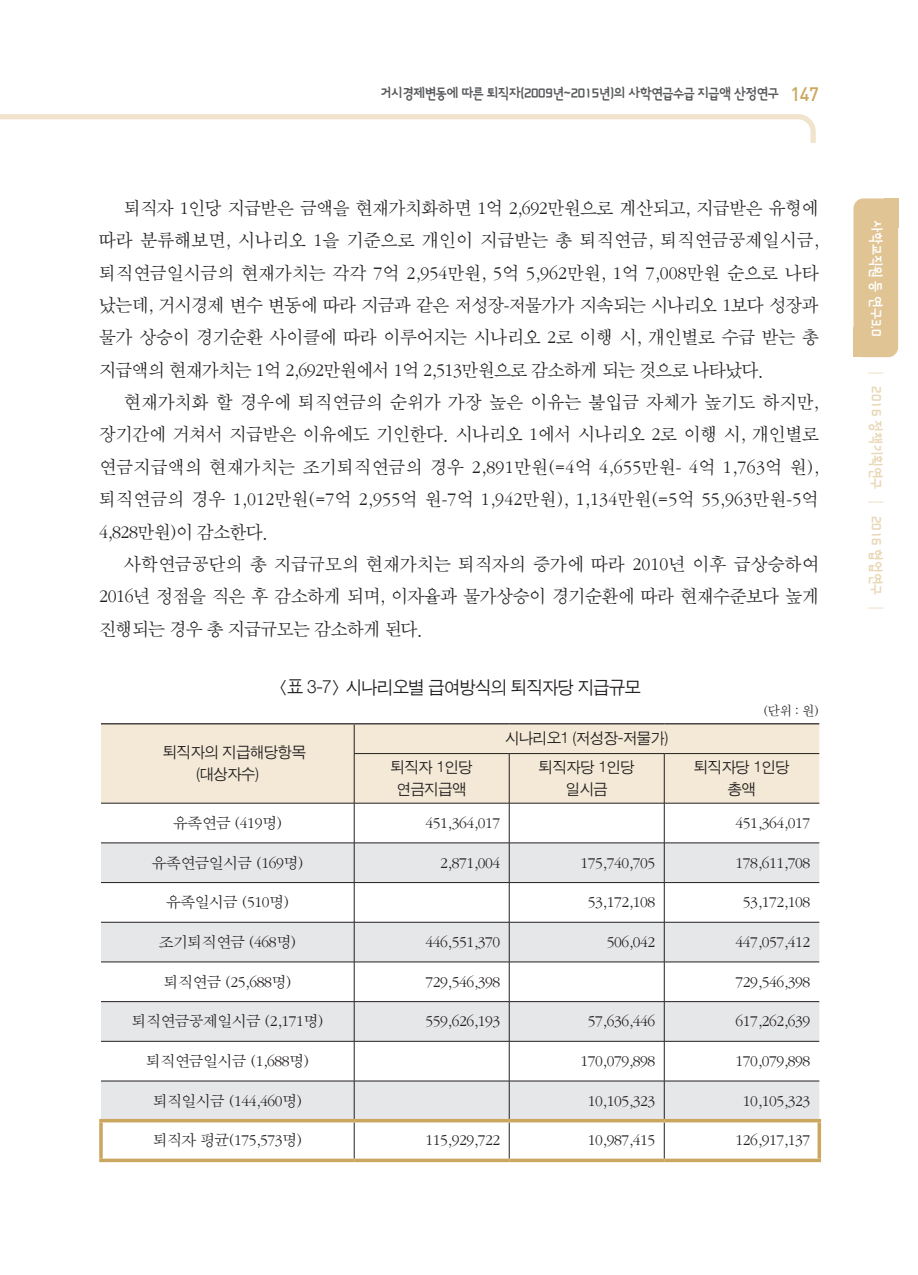
<style>
.page{position:relative;width:918px;height:1275px;background:#fff}
.page>*{position:absolute;margin:0;border:0;box-sizing:border-box;transform-origin:0 0}
.t1{font:19.25px/32.4px "Sand Sm";letter-spacing:-.02em;color:#231f20;text-align:justify}
.t2{font:18.38px "Sand Jg";letter-spacing:-.025em;color:#231f20}
.xl66{font:16.28px "Sand Sm";letter-spacing:-.02em;color:#231f20}
.Ç____ë{font:16.28px "Sand Sm";letter-spacing:-.02em;color:#231f20}
.Ç____ë-2{font:15.75px/22.1px "Sand Jg";letter-spacing:-.02em;color:#231f20;text-align:center}
.ÙÅÁ_Û{font:14.88px "Sang Sang Title B";letter-spacing:-.03em;color:#57585a;scale:.95 1}
.ÙÅÁ_Û-2{font:14.88px "Sang Sang Title B";color:#e9d7b5;scale:.95 1}
.ÙÅÁ_Û-3{font:14.88px "Sang Sang Title B";color:#fff;scale:.95 1}
.t3{font:14px "Sand Sm";color:#231f20}
.s1{font-family:"DIN";font-weight:500;font-size:19.25px;color:#cba65f}
</style>
<div class="page">
<div style="left:101px;top:724px;width:718px;height:79px;background:#f3e9d6"></div>
<svg style="left:101px;top:844px;width:718px;height:275px;fill:#e6e7e9"></svg>
<svg style="left:354px;top:724px;width:1px;height:29px"></svg>
<hr style="left:354px;top:753px;width:155px;height:1px;background:#231f20">
<hr style="left:354px;top:754px;width:1px;height:49px;background:#231f20">
<hr style="left:509px;top:753px;width:155px;height:1px;background:#231f20">
<hr style="left:509px;top:754px;width:1px;height:49px;background:#231f20">
<hr style="left:664px;top:753px;width:155px;height:1px;background:#231f20">
<hr style="left:664px;top:754px;width:1px;height:49px;background:#231f20">
<hr style="left:101px;top:803px;width:253px;height:1px;background:#231f20">
<hr style="left:354px;top:803px;width:155px;height:1px;background:#231f20">
<hr style="left:354px;top:803px;width:1px;height:40px;background:#231f20">
<hr style="left:509px;top:803px;width:155px;height:1px;background:#231f20">
<hr style="left:509px;top:803px;width:1px;height:40px;background:#231f20">
<hr style="left:664px;top:803px;width:155px;height:1px;background:#231f20">
<hr style="left:664px;top:803px;width:1px;height:40px;background:#231f20">
<hr style="left:101px;top:843px;width:253px;height:1px;background:#231f20">
<hr style="left:354px;top:843px;width:155px;height:1px;background:#231f20">
<hr style="left:354px;top:843px;width:1px;height:39px;background:#231f20">
<hr style="left:509px;top:843px;width:155px;height:1px;background:#231f20">
<hr style="left:509px;top:843px;width:1px;height:39px;background:#231f20">
<hr style="left:664px;top:843px;width:155px;height:1px;background:#231f20">
<hr style="left:664px;top:843px;width:1px;height:39px;background:#231f20">
<hr style="left:101px;top:882px;width:253px;height:1px;background:#231f20">
<hr style="left:354px;top:882px;width:155px;height:1px;background:#231f20">
<hr style="left:354px;top:883px;width:1px;height:39px;background:#231f20">
<hr style="left:509px;top:882px;width:155px;height:1px;background:#231f20">
<hr style="left:509px;top:883px;width:1px;height:39px;background:#231f20">
<hr style="left:664px;top:882px;width:155px;height:1px;background:#231f20">
<hr style="left:664px;top:883px;width:1px;height:39px;background:#231f20">
<hr style="left:101px;top:922px;width:253px;height:1px;background:#231f20">
<hr style="left:354px;top:922px;width:155px;height:1px;background:#231f20">
<hr style="left:354px;top:922px;width:1px;height:40px;background:#231f20">
<hr style="left:509px;top:922px;width:155px;height:1px;background:#231f20">
<hr style="left:509px;top:922px;width:1px;height:40px;background:#231f20">
<hr style="left:664px;top:922px;width:155px;height:1px;background:#231f20">
<hr style="left:664px;top:922px;width:1px;height:40px;background:#231f20">
<hr style="left:101px;top:962px;width:253px;height:1px;background:#231f20">
<hr style="left:354px;top:962px;width:155px;height:1px;background:#231f20">
<hr style="left:354px;top:962px;width:1px;height:39px;background:#231f20">
<hr style="left:509px;top:962px;width:155px;height:1px;background:#231f20">
<hr style="left:509px;top:962px;width:1px;height:39px;background:#231f20">
<hr style="left:664px;top:962px;width:155px;height:1px;background:#231f20">
<hr style="left:664px;top:962px;width:1px;height:39px;background:#231f20">
<hr style="left:101px;top:1001px;width:253px;height:1px;background:#231f20">
<hr style="left:354px;top:1001px;width:155px;height:1px;background:#231f20">
<hr style="left:354px;top:1002px;width:1px;height:39px;background:#231f20">
<hr style="left:509px;top:1001px;width:155px;height:1px;background:#231f20">
<hr style="left:509px;top:1002px;width:1px;height:39px;background:#231f20">
<hr style="left:664px;top:1001px;width:155px;height:1px;background:#231f20">
<hr style="left:664px;top:1002px;width:1px;height:39px;background:#231f20">
<hr style="left:101px;top:1041px;width:253px;height:1px;background:#231f20">
<hr style="left:354px;top:1041px;width:155px;height:1px;background:#231f20">
<hr style="left:354px;top:1041px;width:1px;height:40px;background:#231f20">
<hr style="left:509px;top:1041px;width:155px;height:1px;background:#231f20">
<hr style="left:509px;top:1041px;width:1px;height:40px;background:#231f20">
<hr style="left:664px;top:1041px;width:155px;height:1px;background:#231f20">
<hr style="left:664px;top:1041px;width:1px;height:40px;background:#231f20">
<hr style="left:101px;top:1081px;width:253px;height:1px;background:#231f20">
<hr style="left:354px;top:1081px;width:155px;height:1px;background:#231f20">
<hr style="left:354px;top:1081px;width:1px;height:38px;background:#231f20">
<hr style="left:509px;top:1081px;width:155px;height:1px;background:#231f20">
<hr style="left:509px;top:1081px;width:1px;height:38px;background:#231f20">
<hr style="left:664px;top:1081px;width:155px;height:1px;background:#231f20">
<hr style="left:664px;top:1081px;width:1px;height:38px;background:#231f20">
<hr style="left:354px;top:1122px;width:1px;height:37px;background:#231f20">
<hr style="left:509px;top:1122px;width:1px;height:37px;background:#231f20">
<hr style="left:664px;top:1122px;width:1px;height:37px;background:#231f20">
<hr style="left:101px;top:723px;width:253px;height:1px;background:#231f20">
<hr style="left:354px;top:723px;width:155px;height:1px;background:#231f20">
<hr style="left:509px;top:723px;width:155px;height:1px;background:#231f20">
<hr style="left:664px;top:723px;width:155px;height:1px;background:#231f20">
<hr style="left:99px;top:1119px;width:255px;height:3px;background:#cba65f">
<svg style="left:99px;top:1122px;width:4px;height:37px"></svg>
<hr style="left:354px;top:1119px;width:155px;height:3px;background:#cba65f">
<hr style="left:509px;top:1119px;width:155px;height:3px;background:#cba65f">
<hr style="left:664px;top:1119px;width:157px;height:3px;background:#cba65f">
<svg style="left:817px;top:1122px;width:4px;height:37px"></svg>
<hr style="left:99px;top:1159px;width:255px;height:3px;background:#cba65f">
<hr style="left:354px;top:1159px;width:155px;height:3px;background:#cba65f">
<hr style="left:509px;top:1159px;width:155px;height:3px;background:#cba65f">
<hr style="left:664px;top:1159px;width:157px;height:3px;background:#cba65f">
<svg style="left:0;top:114px;width:816px;height:29px"></svg>
<div style="left:853px;top:198px;width:45px;height:159px;background:#e0c494;border-radius:10px"></div>
<div style="left:853px;top:328px;width:14px;height:29px;background:#e0c494"></div>
<div style="left:884px;top:198px;width:14px;height:30px;background:#e0c494"></div>
<p class="ÙÅÁ_Û" style="left:380px;top:87px;width:463px">거시경제변동에 따른 퇴직자(2009년~2015년)의 사학연급수급 지급액 산정연구 <span class="s1">147</span></p>
<p class="t1" style="left:99px;top:192px;width:721px;text-indent:25px">퇴직자 1인당 지급받은 금액을 현재가치화하면 1억 2,692만원으로 계산되고, 지급받은 유형에 따라 분류해보면, 시나리오 1을 기준으로 개인이 지급받는 총 퇴직연금, 퇴직연금공제일시금, 퇴직연금일시금의 현재가치는 각각 7억 2,954만원, 5억 5,962만원, 1억 7,008만원 순으로 나타 났는데, 거시경제 변수 변동에 따라 지금과 같은 저성장-저물가가 지속되는 시나리오 1보다 성장과 물가 상승이 경기순환 사이클에 따라 이루어지는 시나리오 2로 이행 시, 개인별로 수급 받는 총 지급액의 현재가치는 1억 2,692만원에서 1억 2,513만원으로 감소하게 되는 것으로 나타났다.</p>
<p class="t1" style="left:99px;top:387px;width:721px;text-indent:25px">현재가치화 할 경우에 퇴직연금의 순위가 가장 높은 이유는 불입금 자체가 높기도 하지만, 장기간에 거쳐서 지급받은 이유에도 기인한다. 시나리오 1에서 시나리오 2로 이행 시, 개인별로 연금지급액의 현재가치는 조기퇴직연금의 경우 2,891만원(=4억 4,655만원- 4억 1,763억 원), 퇴직연금의 경우 1,012만원(=7억 2,955억 원-7억 1,942만원), 1,134만원(=5억 55,963만원-5억 4,828만원)이 감소한다.</p>
<p class="t1" style="left:99px;top:549px;width:721px;text-indent:25px">사학연금공단의 총 지급규모의 현재가치는 퇴직자의 증가에 따라 2010년 이후 급상승하여 2016년 정점을 직은 후 감소하게 되며, 이자율과 물가상승이 경기순환에 따라 현재수준보다 높게 진행되는 경우 총 지급규모는 감소하게 된다.</p>
<p class="t2" style="left:277px;top:678px;width:365px">&lt;표 3-7&gt; 시나리오별 급여방식의 퇴직자당 지급규모</p>
<p class="Ç____ë-2" style="left:149px;top:742px;width:158px">　퇴직자의 지급해당항목 (대상자수)</p>
<p class="Ç____ë-2" style="left:391px;top:757px;width:83px">퇴직자 1인당</p>
<p class="Ç____ë-2" style="left:397px;top:779px;width:71px">연금지급액</p>
<p class="Ç____ë-2" style="left:505px;top:728px;width:164px">시나리오1 (저성장-저물가)</p>
<p class="Ç____ë-2" style="left:539px;top:757px;width:97px">퇴직자당 1인당</p>
<p class="Ç____ë-2" style="left:566px;top:779px;width:43px">일시금</p>
<p class="t3" style="left:763px;top:705px;width:57px">(단위 : 원)</p>
<p class="Ç____ë-2" style="left:694px;top:757px;width:97px">퇴직자당 1인당</p>
<p class="Ç____ë-2" style="left:728px;top:779px;width:30px">총액</p>
<p class="Ç____ë" style="left:173px;top:815px;width:110px">유족연금 (419명)</p>
<p class="xl66" style="left:425px;top:815px;width:76px">451,364,017</p>
<p class="xl66" style="left:735px;top:815px;width:76px">451,364,017</p>
<p class="Ç____ë" style="left:152px;top:855px;width:153px">유족연금일시금 (169명)</p>
<p class="xl66" style="left:440px;top:855px;width:62px">2,871,004</p>
<p class="xl66" style="left:580px;top:855px;width:76px">175,740,705</p>
<p class="xl66" style="left:735px;top:855px;width:76px">178,611,708</p>
<p class="Ç____ë" style="left:166px;top:895px;width:125px">유족일시금 (510명)</p>
<p class="xl66" style="left:588px;top:895px;width:69px">53,172,108</p>
<p class="xl66" style="left:743px;top:895px;width:69px">53,172,108</p>
<p class="Ç____ë" style="left:159px;top:934px;width:139px">조기퇴직연금 (468명)</p>
<p class="xl66" style="left:425px;top:934px;width:76px">446,551,370</p>
<p class="xl66" style="left:607px;top:934px;width:50px">506,042</p>
<p class="xl66" style="left:735px;top:934px;width:76px">447,057,412</p>
<p class="Ç____ë" style="left:164px;top:974px;width:129px">퇴직연금 (25,688명)</p>
<p class="xl66" style="left:425px;top:974px;width:76px">729,546,398</p>
<p class="xl66" style="left:735px;top:974px;width:76px">729,546,398</p>
<p class="Ç____ë" style="left:132px;top:1014px;width:193px">퇴직연금공제일시금 (2,171명)</p>
<p class="xl66" style="left:425px;top:1014px;width:76px">559,626,193</p>
<p class="xl66" style="left:588px;top:1014px;width:69px">57,636,446</p>
<p class="xl66" style="left:735px;top:1014px;width:76px">617,262,639</p>
<p class="Ç____ë" style="left:146px;top:1053px;width:164px">퇴직연금일시금 (1,688명)</p>
<p class="xl66" style="left:580px;top:1053px;width:76px">170,079,898</p>
<p class="xl66" style="left:735px;top:1053px;width:76px">170,079,898</p>
<p class="Ç____ë" style="left:153px;top:1093px;width:151px">퇴직일시금 (144,460명)</p>
<p class="xl66" style="left:588px;top:1093px;width:69px">10,105,323</p>
<p class="xl66" style="left:743px;top:1093px;width:69px">10,105,323</p>
<p class="Ç____ë" style="left:153px;top:1133px;width:151px">퇴직자 평균(175,573명)</p>
<p class="xl66" style="left:425px;top:1133px;width:76px">115,929,722</p>
<p class="xl66" style="left:588px;top:1133px;width:69px">10,987,415</p>
<p class="xl66" style="left:735px;top:1133px;width:76px">126,917,137</p>
<p class="ÙÅÁ_Û-3" style="left:883px;top:220px;width:124px;rotate:90deg">사학교직원 등 연구3.0</p>
<p class="ÙÅÁ_Û-2" style="left:883px;top:367px;width:262px;rotate:90deg">┃ 2016 정책기획연구 ┃ 2016 협업연구 ┃</p>
</div>
